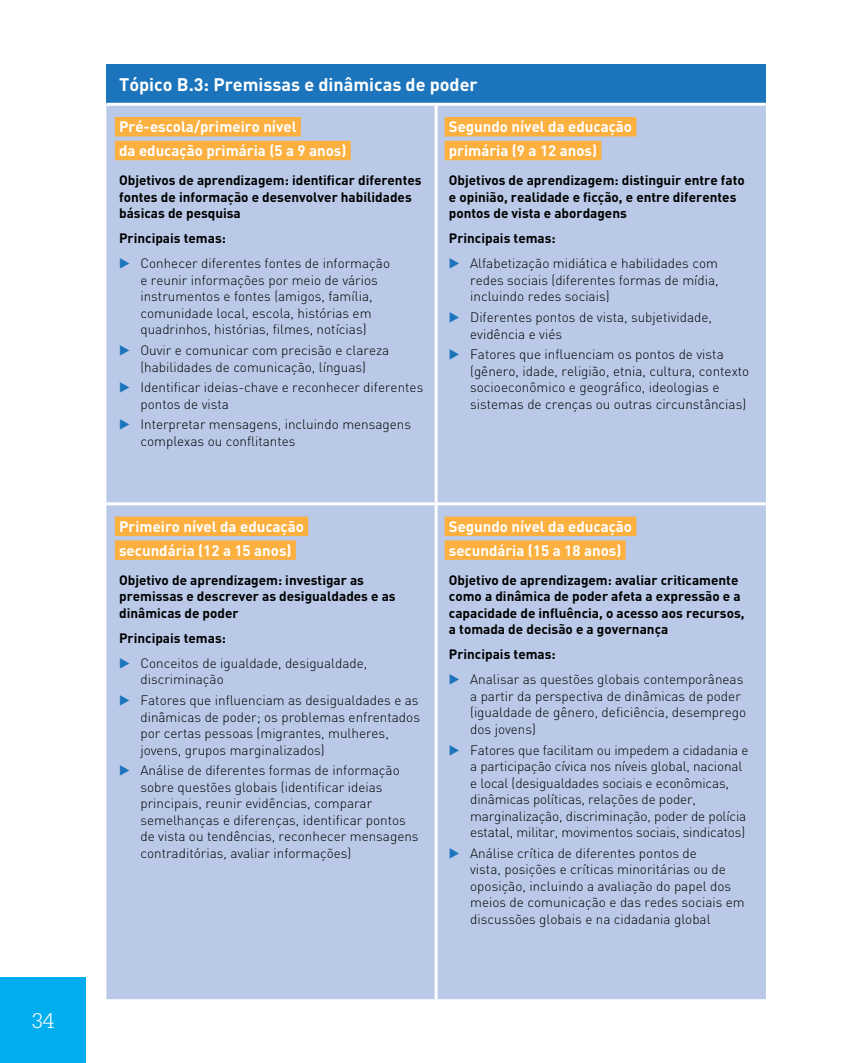
<style>
.page{position:relative;width:851px;height:1063px;background:#fff}
.page>*{position:absolute;margin:0;border:0;box-sizing:border-box;transform-origin:0 0}
.t1{font:300 22.5px "Serifa Std";color:#fff}
.t2{font:700 18px "DIN";color:#fff}
.t3{font:700 15px/23.7px "DIN";color:#fff}
.t4{font:300 13.5px/16.5px "DIN";color:#000}
.t5{font:700 13.5px/16.5px "DIN";color:#000}
.s1{font-weight:700}
.s2{color:#1c75bc}
</style>
<div class="page">
<div style="left:0;top:978px;width:86px;height:85px;background:#00aeef"></div>
<div style="left:106px;top:64px;width:659px;height:40px;background:#1c75bc"></div>
<div style="left:106px;top:106px;width:659px;height:893px;background:#b9c9e7"></div>
<hr style="left:106px;top:502px;width:330px;height:3px;background:#fff">
<hr style="left:434px;top:505px;width:3px;height:494px;background:#fff">
<hr style="left:434px;top:106px;width:3px;height:396px;background:#fff">
<hr style="left:436px;top:502px;width:329px;height:3px;background:#fff">
<hr style="left:106px;top:103px;width:330px;height:3px;background:#fff">
<hr style="left:436px;top:103px;width:329px;height:3px;background:#fff">
<div style="left:115px;top:117px;width:186px;height:20px;background:#fbb040"></div>
<div style="left:115px;top:141px;width:236px;height:19px;background:#fbb040"></div>
<div style="left:444px;top:117px;width:192px;height:20px;background:#fbb040"></div>
<div style="left:444px;top:141px;width:157px;height:19px;background:#fbb040"></div>
<div style="left:115px;top:517px;width:193px;height:19px;background:#fbb040"></div>
<div style="left:115px;top:540px;width:181px;height:20px;background:#fbb040"></div>
<div style="left:444px;top:517px;width:192px;height:19px;background:#fbb040"></div>
<div style="left:444px;top:540px;width:181px;height:20px;background:#fbb040"></div>
<h1 class="t1" style="left:32px;top:1008px;width:24px">34</h1>
<h2 class="t2" style="left:119px;top:73px;width:360px">Tópico B.3: Premissas e dinâmicas de poder</h2>
<p class="t3" style="left:119px;top:114px;width:229px">Pré-escola/primeiro nível<br>da educação primária (5 a 9 anos)</p>
<p class="t5" style="left:119px;top:172px;width:304px">Objetivos de aprendizagem: identificar diferentes fontes de informação e desenvolver habilidades básicas de pesquisa</p>
<p class="t4" style="left:119px;top:226px;width:272px;line-height:25px"><span class="s1">Principais temas:<br></span><span class="s2">▶</span> Conhecer diferentes fontes de informação</p>
<p class="t4" style="left:140px;top:272px;width:239px">e reunir informações por meio de vários instrumentos e fontes (amigos, família, comunidade local, escola, histórias em quadrinhos, histórias, filmes, notícias)</p>
<p class="t4" style="left:119px;top:342px;width:271px;text-align:center"><span class="s2">▶</span> Ouvir e comunicar com precisão e clareza (habilidades de comunicação, línguas)</p>
<p class="t4" style="left:140px;top:379px;width:284px;text-indent:-21px"><span class="s2">▶</span> Identificar ideias-chave e reconhecer diferentes pontos de vista</p>
<p class="t4" style="left:140px;top:416px;width:272px;text-indent:-21px"><span class="s2">▶</span> Interpretar mensagens, incluindo mensagens complexas ou conflitantes</p>
<p class="t3" style="left:449px;top:114px;width:185px">Segundo nível da educação primária (9 a 12 anos)</p>
<p class="t5" style="left:449px;top:172px;width:297px">Objetivos de aprendizagem: distinguir entre fato e opinião, realidade e ficção, e entre diferentes pontos de vista e abordagens</p>
<p class="t4" style="left:449px;top:226px;width:270px;line-height:25px"><span class="s1">Principais temas:<br></span><span class="s2">▶</span> Alfabetização midiática e habilidades com</p>
<p class="t4" style="left:470px;top:272px;width:250px">redes sociais (diferentes formas de mídia, incluindo redes sociais)</p>
<p class="t4" style="left:470px;top:309px;width:243px;text-indent:-21px"><span class="s2">▶</span> Diferentes pontos de vista, subjetividade, evidência e viés</p>
<p class="t4" style="left:470px;top:346px;width:281px;text-indent:-21px"><span class="s2">▶</span> Fatores que influenciam os pontos de vista (gênero, idade, religião, etnia, cultura, contexto socioeconômico e geográfico, ideologias e sistemas de crenças ou outras circunstâncias)</p>
<p class="t3" style="left:119px;top:514px;width:186px">Primeiro nível da educação secundária (12 a 15 anos)</p>
<p class="t5" style="left:119px;top:571px;width:278px">Objetivo de aprendizagem: investigar as premissas e descrever as desigualdades e as dinâmicas de poder</p>
<p class="t4" style="left:119px;top:625px;width:250px;line-height:25px"><span class="s1">Principais temas:<br></span><span class="s2">▶</span> Conceitos de igualdade, desigualdade,</p>
<p class="t4" style="left:119px;top:669px;width:301px;line-height:20.7px;text-indent:21px">discriminação<br><span class="s2">▶</span> Fatores que influenciam as desigualdades e as</p>
<p class="t4" style="left:140px;top:708px;width:281px">dinâmicas de poder; os problemas enfrentados por certas pessoas (migrantes, mulheres, jovens, grupos marginalizados)</p>
<p class="t4" style="left:140px;top:762px;width:280px;text-indent:-21px"><span class="s2">▶</span> Análise de diferentes formas de informação sobre questões globais (identificar ideias principais, reunir evidências, comparar semelhanças e diferenças, identificar pontos de vista ou tendências, reconhecer mensagens contraditórias, avaliar informações)</p>
<p class="t3" style="left:449px;top:514px;width:185px">Segundo nível da educação secundária (15 a 18 anos)</p>
<p class="t5" style="left:449px;top:571px;width:297px">Objetivo de aprendizagem: avaliar criticamente como a dinâmica de poder afeta a expressão e a capacidade de influência, o acesso aos recursos, a tomada de decisão e a governança</p>
<p class="t4" style="left:449px;top:642px;width:296px;line-height:25px"><span class="s1">Principais temas:<br></span><span class="s2">▶</span> Analisar as questões globais contemporâneas</p>
<p class="t4" style="left:470px;top:688px;width:277px">a partir da perspectiva de dinâmicas de poder (igualdade de gênero, deficiência, desemprego dos jovens)</p>
<p class="t4" style="left:470px;top:741px;width:280px;text-indent:-21px"><span class="s2">▶</span> Fatores que facilitam ou impedem a cidadania e a participação cívica nos níveis global, nacional e local (desigualdades sociais e econômicas, dinâmicas políticas, relações de poder, marginalização, discriminação, poder de polícia estatal, militar, movimentos sociais, sindicatos)</p>
<p class="t4" style="left:470px;top:845px;width:276px;text-indent:-21px"><span class="s2">▶</span> Análise crítica de diferentes pontos de<br>vista, posições e críticas minoritárias ou de oposição, incluindo a avaliação do papel dos meios de comunicação e das redes sociais em discussões globais e na cidadania global</p>
</div>
